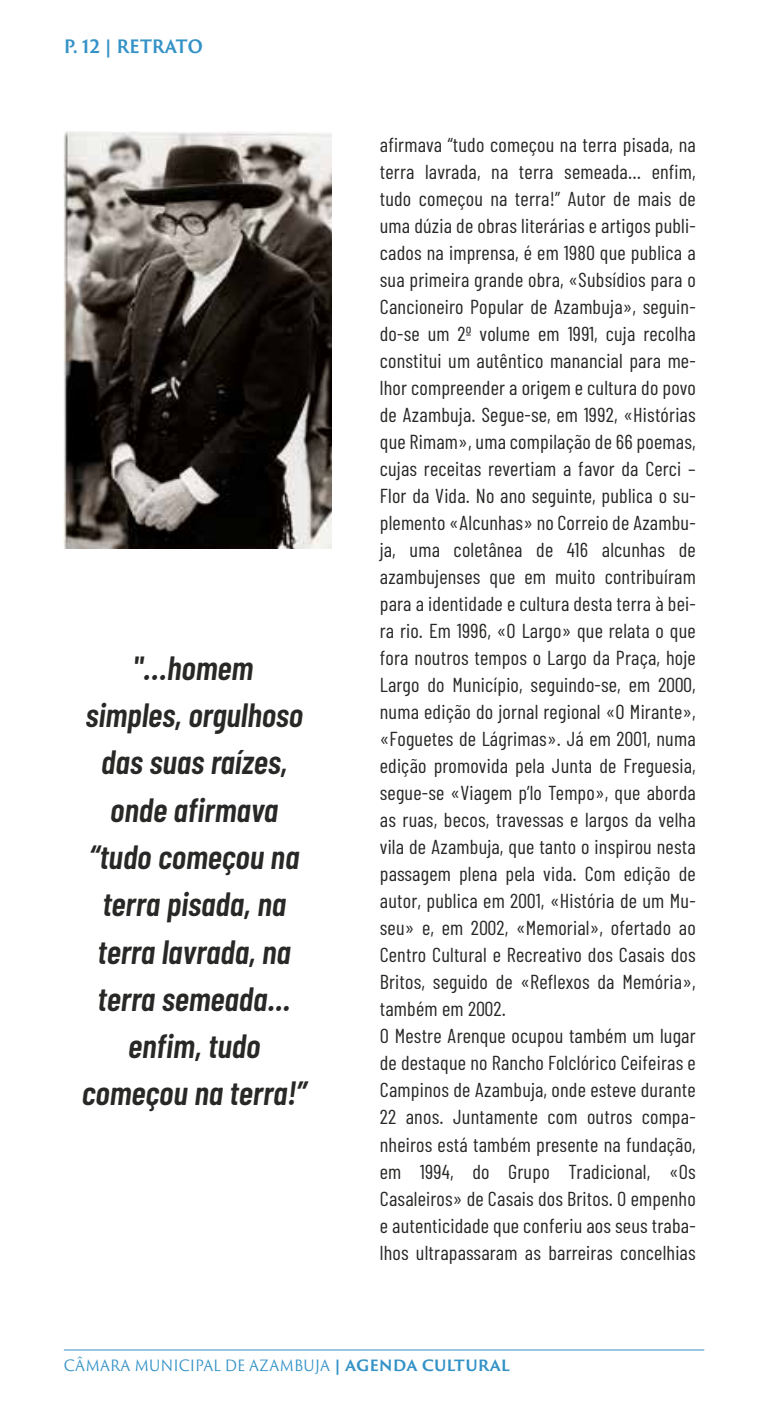
<style>
.page{position:relative;width:766px;height:1404px;background:#fff}
.page>*{position:absolute;margin:0;border:0;box-sizing:border-box;transform-origin:0 0}
.t1{font:italic 600 33.75px/47.2px "Barlow Condensed";color:#282827;text-align:center}
.t2{font:20.25px/27px "Barlow Condensed";letter-spacing:.01em;color:#282827}
.t3{font:700 18px "Trajan Sans Pro";letter-spacing:-.01em;color:#3492c7;scale:.93 1}
.t4{font:15.3px "Trajan Sans Pro";letter-spacing:-.005em;color:#3492c7;scale:.93 1}
.s1{font-weight:700}
</style>
<div class="page">
<hr style="left:64px;top:1349px;width:640px;height:1px;background:#3492c7">
<img style="left:64px;top:132px;width:268px;height:417px">
<p class="t3" style="left:64px;top:33px;width:151px">P. 12 | RETRATO</p>
<h1 class="t1" style="left:82px;top:643px;width:226px">"...homem simples, orgulhoso das suas raízes, onde afirmava “tudo começou na terra pisada, na terra lavrada, na terra semeada… enfim, tudo começou na terra!”</h1>
<p class="t2" style="left:379px;top:131px;width:317px">afirmava “tudo começou na terra pisada, na terra lavrada, na terra semeada… enfim, tudo começou na terra!” Autor de mais de uma dúzia de obras literárias e artigos publi&shy;cados na imprensa, é em 1980 que publica a sua primeira grande obra, «Subsídios para o Cancioneiro Popular de Azambuja», seguin&shy;do-se um 2º volume em 1991, cuja recolha constitui um autêntico manancial para me&shy;lhor compreender a origem e cultura do povo de Azambuja. Segue-se, em 1992, «Histórias que Rimam», uma compilação de 66 poemas, cujas receitas revertiam a favor da Cerci – Flor da Vida. No ano seguinte, publica o su&shy;plemento «Alcunhas» no Correio de Azambu&shy;ja, uma coletânea de 416 alcunhas de azambujenses que em muito contribuíram para a identidade e cultura desta terra à bei&shy;ra rio. Em 1996, «O Largo» que relata o que fora noutros tempos o Largo da Praça, hoje Largo do Município, seguindo-se, em 2000, numa edição do jornal regional «O Mirante», «Foguetes de Lágrimas». Já em 2001, numa edição promovida pela Junta de Freguesia, segue-se «Viagem p’lo Tempo», que aborda as ruas, becos, travessas e largos da velha vila de Azambuja, que tanto o inspirou nesta passagem plena pela vida. Com edição de autor, publica em 2001, «História de um Mu&shy;seu» e, em 2002, «Memorial», ofertado ao Centro Cultural e Recreativo dos Casais dos Britos, seguido de «Reflexos da Memória», também em 2002.<br>O Mestre Arenque ocupou também um lugar de destaque no Rancho Folclórico Ceifeiras e Campinos de Azambuja, onde esteve durante 22 anos. Juntamente com outros compa&shy;nheiros está também presente na fundação, em 1994, do Grupo Tradicional, «Os Casaleiros» de Casais dos Britos. O empenho e autenticidade que conferiu aos seus traba&shy;lhos ultrapassaram as barreiras concelhias</p>
<p class="t4" style="left:64px;top:1354px;width:481px">CÂMARA MUNICIPAL DE AZAMBUJA <span class="s1">| AGENDA CULTURAL</span></p>
</div>
